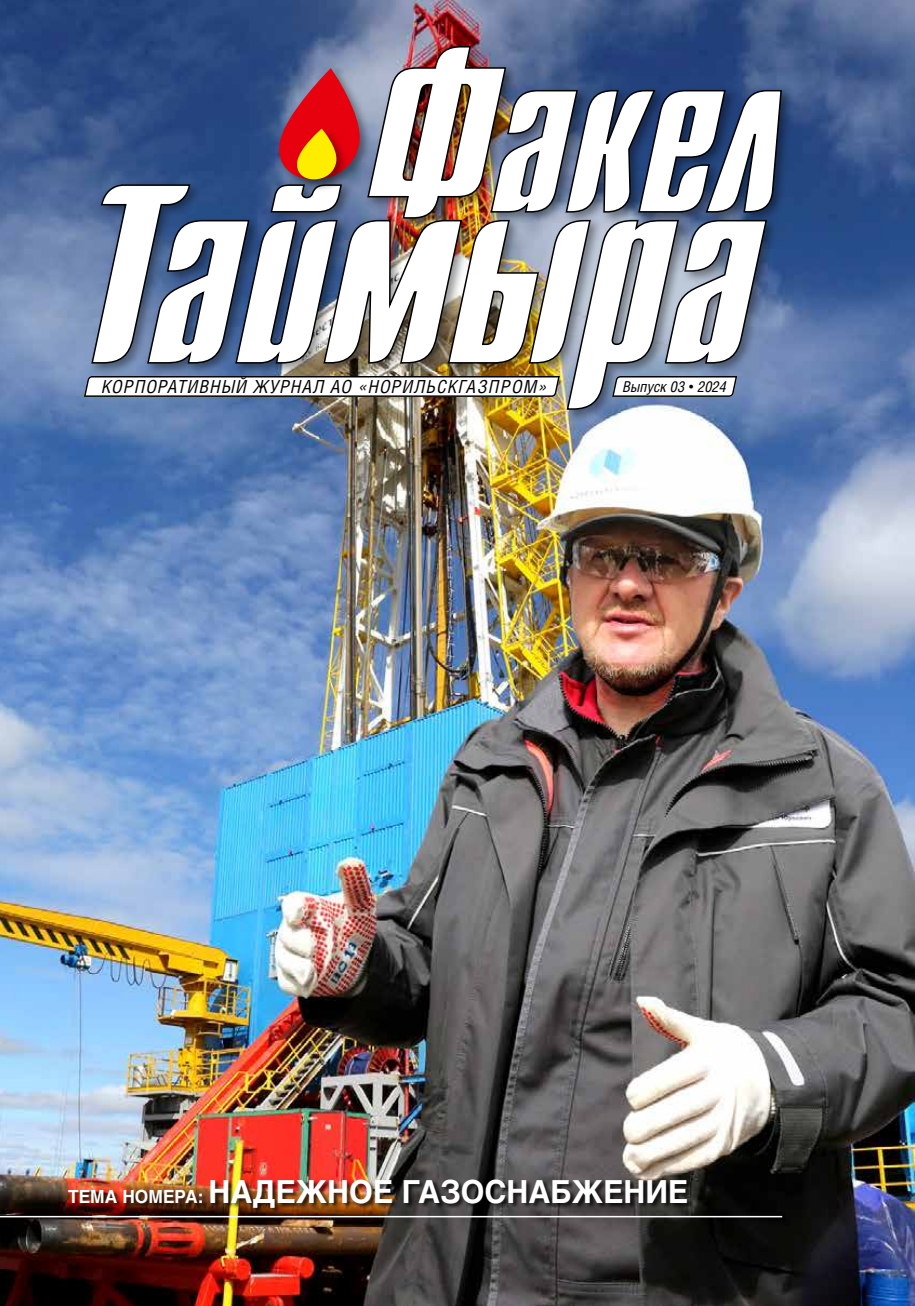
<style>
.page{position:relative;width:915px;height:1306px;background:#fff}
.page>*{position:absolute;margin:0;border:0;box-sizing:border-box;transform-origin:0 0}
.t1{font:700 31.5px "Helios C";color:#fff;scale:.96 1}
.t2{font:italic 18px "Helios Cond C";letter-spacing:.06em;color:#000}
.t3{font:italic 15px "Helios Cond C";color:#000}
.s1{font-family:"Helios C";font-style:normal;font-size:12px}
.s2{font-size:18px}
</style>
<div class="page">
<img style="left:0;top:0;width:914px;height:1305px">
<div style="left:702px;top:86px;width:92px;height:139px;background:#000;opacity:.4"></div>
<div style="left:563px;top:216px;width:127px;height:206px;background:#000;opacity:.4"></div>
<img style="left:84px;top:45px;width:698px;height:365px">
<hr style="left:0;top:1215px;width:782px;height:2px;background:#fff">
<div style="left:68px;top:1178px;width:625px;height:35px;background:#000;opacity:.75"></div>
<p class="t2" style="left:102px;top:376px;width:447px">КОРПОРАТИВНЫЙ ЖУРНАЛ АО «НОРИЛЬСКГАЗПРОМ»</p>
<p class="t3" style="left:622px;top:378px;width:105px">Выпуск 03 <span class="s1">•</span> 2024</p>
<h1 class="t1" style="left:68px;top:1173px;width:647px"><span class="s2">ТЕМА НОМЕРА:</span> НАДЕЖНОЕ ГАЗОСНАБЖЕНИЕ</h1>
</div>
